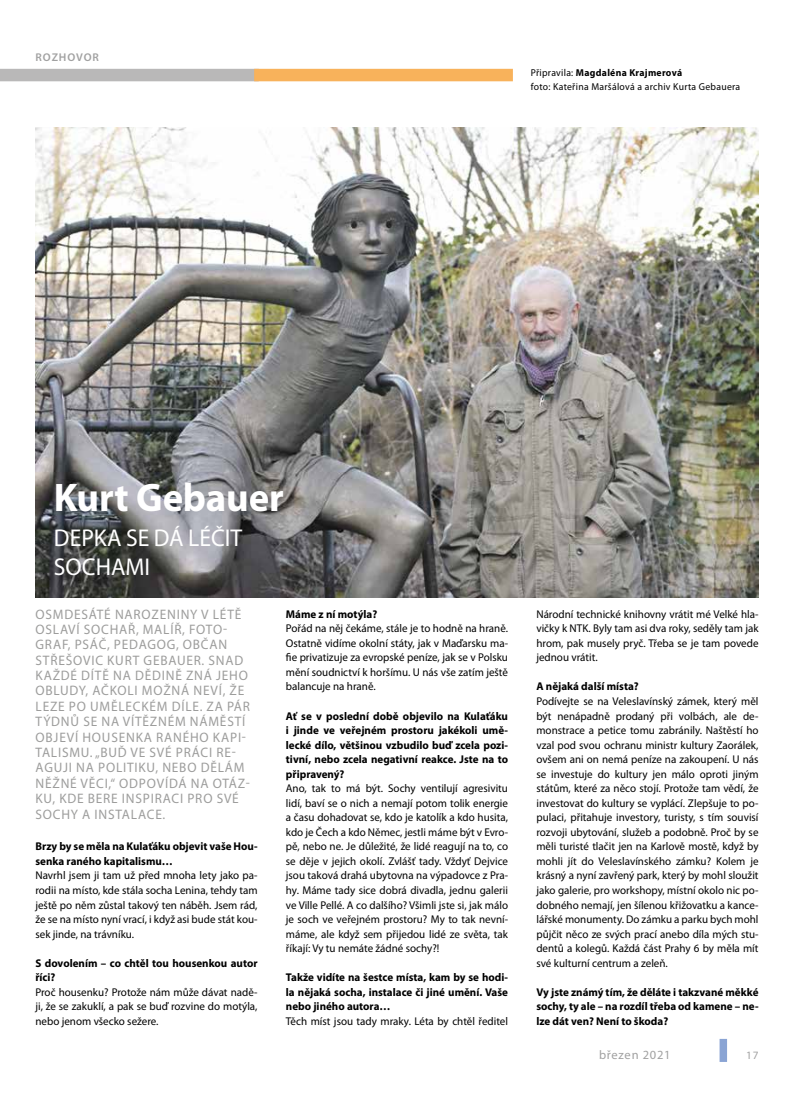
<style>
.page{position:relative;width:794px;height:1110px;background:#fff}
.page>*{position:absolute;margin:0;border:0;box-sizing:border-box;transform-origin:0 0}
.t1{font:700 40px "Myriad Pro";letter-spacing:-.005em;color:#fff}
.t2{font:24.38px/29.2px "Myriad Pro";color:#fff}
.t3{font:13.75px/15.4px "Myriad Pro";letter-spacing:.06em;color:#9d9d9c}
.t4{font:12.5px "Myriad Pro";letter-spacing:.06em;color:#a1a1a1}
.t5{font:11.25px/14.5px "Myriad Pro";color:#000;text-align:justify}
.t6{font:700 11.25px/14.5px "Myriad Pro";color:#000;text-align:justify}
.t7{font:600 11.25px "Myriad Pro";letter-spacing:.08em;color:#a1a1a1}
.t8{font:11.25px "Myriad Pro";color:#a1a1a1}
.t9{font:10px/13.8px "Myriad Pro";letter-spacing:.03em;color:#000}
.s1{font-weight:700}
</style>
<div class="page">
<div style="left:719px;top:1038px;width:8px;height:23px;background:#8aa4d4"></div>
<div style="left:0;top:69px;width:259px;height:12px;background:#b9b8b8"></div>
<div style="left:254px;top:69px;width:259px;height:12px;background:#f8b25b"></div>
<img style="left:35px;top:128px;width:723px;height:469px">
<p class="t7" style="left:36px;top:50px;width:65px">ROZHOVOR</p>
<p class="t9" style="left:531px;top:66px;width:211px">Připravila: <span class="s1">Magdaléna Krajmerová<br></span>foto: Kateřina Maršálová a archiv Kurta Gebauera</p>
<h1 class="t1" style="left:54px;top:471px;width:231px">Kurt Gebauer</h1>
<h2 class="t2" style="left:54px;top:522px;width:190px">DEPKA SE DÁ LÉČIT<br>SOCHAMI</h2>
<p class="t3" style="left:36px;top:605px;width:216px">OSMDESÁTÉ NAROZENINY V LÉTĚ<br>OSLAVÍ SOCHAŘ, MALÍŘ, FOTO-<br>GRAF, PSÁČ, PEDAGOG, OBČAN<br>STŘEŠOVIC KURT GEBAUER. SNAD<br>KAŽDÉ DÍTĚ NA DĚDINĚ ZNÁ JEHO<br>OBLUDY, AČKOLI MOŽNÁ NEVÍ, ŽE<br>LEZE PO UMĚLECKÉM DÍLE. ZA PÁR<br>TÝDNŮ SE NA VÍTĚZNÉM NÁMĚSTÍ<br>OBJEVÍ HOUSENKA RANÉHO KAPI-<br>TALISMU. „BUĎ VE SVÉ PRÁCI RE-<br>AGUJI NA POLITIKU, NEBO DĚLÁM<br>NĚŽNÉ VĚCI,“ ODPOVÍDÁ NA OTÁZ-<br>KU, KDE BERE INSPIRACI PRO SVÉ<br>SOCHY A INSTALACE.</p>
<p class="t6" style="left:35px;top:838px;width:224px">Brzy by se měla na Kulaťáku objevit vaše Hou&shy;senka raného kapitalismu…</p>
<p class="t5" style="left:35px;top:868px;width:224px">Navrhl jsem ji tam už před mnoha lety jako pa&shy;rodii na místo, kde stála socha Lenina, tehdy tam ještě po něm zůstal takový ten náběh. Jsem rád, že se na místo nyní vrací, i když asi bude stát kou&shy;sek jinde, na trávníku.</p>
<p class="t6" style="left:35px;top:955px;width:224px">S dovolením – co chtěl tou housenkou autor říci?</p>
<p class="t5" style="left:35px;top:984px;width:224px">Proč housenku? Protože nám může dávat nadě&shy;ji, že se zakuklí, a pak se buď rozvine do motýla, nebo jenom všecko sežere.</p>
<p class="t6" style="left:286px;top:606px;width:93px">Máme z ní motýla?</p>
<p class="t5" style="left:286px;top:621px;width:224px">Pořád na něj čekáme, stále je to hodně na hraně.<br>Ostatně vidíme okolní státy, jak v Maďarsku ma&shy;fie privatizuje za evropské peníze, jak se v Polsku mění soudnictví k horšímu. U nás vše zatím ještě balancuje na hraně.</p>
<p class="t6" style="left:286px;top:708px;width:224px">Ať se v poslední době objevilo na Kulaťáku i jinde ve veřejném prostoru jakékoli umě&shy;lecké dílo, většinou vzbudilo buď zcela pozi&shy;tivní, nebo zcela negativní reakce. Jste na to připravený?</p>
<p class="t5" style="left:286px;top:780px;width:224px">Ano, tak to má být. Sochy ventilují agresivitu lidí, baví se o nich a nemají potom tolik energie a času dohadovat se, kdo je katolík a kdo husita, kdo je Čech a kdo Němec, jestli máme být v Evro&shy;pě, nebo ne. Je důležité, že lidé reagují na to, co se děje v jejich okolí. Zvlášť tady. Vždyť Dejvice jsou taková drahá ubytovna na výpadovce z Pra&shy;hy. Máme tady sice dobrá divadla, jednu galerii ve Ville Pellé. A co dalšího? Všimli jste si, jak málo je soch ve veřejném prostoru? My to tak nevní&shy;máme, ale když sem přijedou lidé ze světa, tak říkají: Vy tu nemáte žádné sochy?!</p>
<p class="t6" style="left:286px;top:969px;width:224px">Takže vidíte na šestce místa, kam by se hodi&shy;la nějaká socha, instalace či jiné umění. Vaše nebo jiného autora…</p>
<p class="t5" style="left:286px;top:1013px;width:224px">Těch míst jsou tady mraky. Léta by chtěl ředitel</p>
<p class="t5" style="left:536px;top:606px;width:224px">Národní technické knihovny vrátit mé Velké hla&shy;vičky k NTK. Byly tam asi dva roky, seděly tam jak hrom, pak musely pryč. Třeba se je tam povede jednou vrátit.</p>
<p class="t6" style="left:536px;top:678px;width:104px">A nějaká další místa?</p>
<p class="t5" style="left:536px;top:693px;width:224px">Podívejte se na Veleslavínský zámek, který měl být nenápadně prodaný při volbách, ale de&shy;monstrace a petice tomu zabránily. Naštěstí ho vzal pod svou ochranu ministr kultury Zaorálek, ovšem ani on nemá peníze na zakoupení. U nás se investuje do kultury jen málo oproti jiným státům, které za něco stojí. Protože tam vědí, že investovat do kultury se vyplácí. Zlepšuje to po&shy;pulaci, přitahuje investory, turisty, s tím souvisí rozvoji ubytování, služeb a podobně. Proč by se měli turisté tlačit jen na Karlově mostě, když by mohli jít do Veleslavínského zámku? Kolem je krásný a nyní zavřený park, který by mohl sloužit jako galerie, pro workshopy, místní okolo nic po&shy;dobného nemají, jen šílenou křižovatku a kance&shy;lářské monumenty. Do zámku a parku bych mohl půjčit něco ze svých prací anebo díla mých stu&shy;dentů a kolegů. Každá část Prahy 6 by měla mít své kulturní centrum a zeleň.</p>
<p class="t6" style="left:536px;top:984px;width:224px">Vy jste známý tím, že děláte i takzvané měkké sochy, ty ale – na rozdíl třeba od kamene – ne&shy;lze dát ven? Není to škoda?</p>
<p class="t4" style="left:599px;top:1047px;width:73px">březen 2021</p>
<p class="t8" style="left:746px;top:1048px;width:14px">17</p>
</div>
